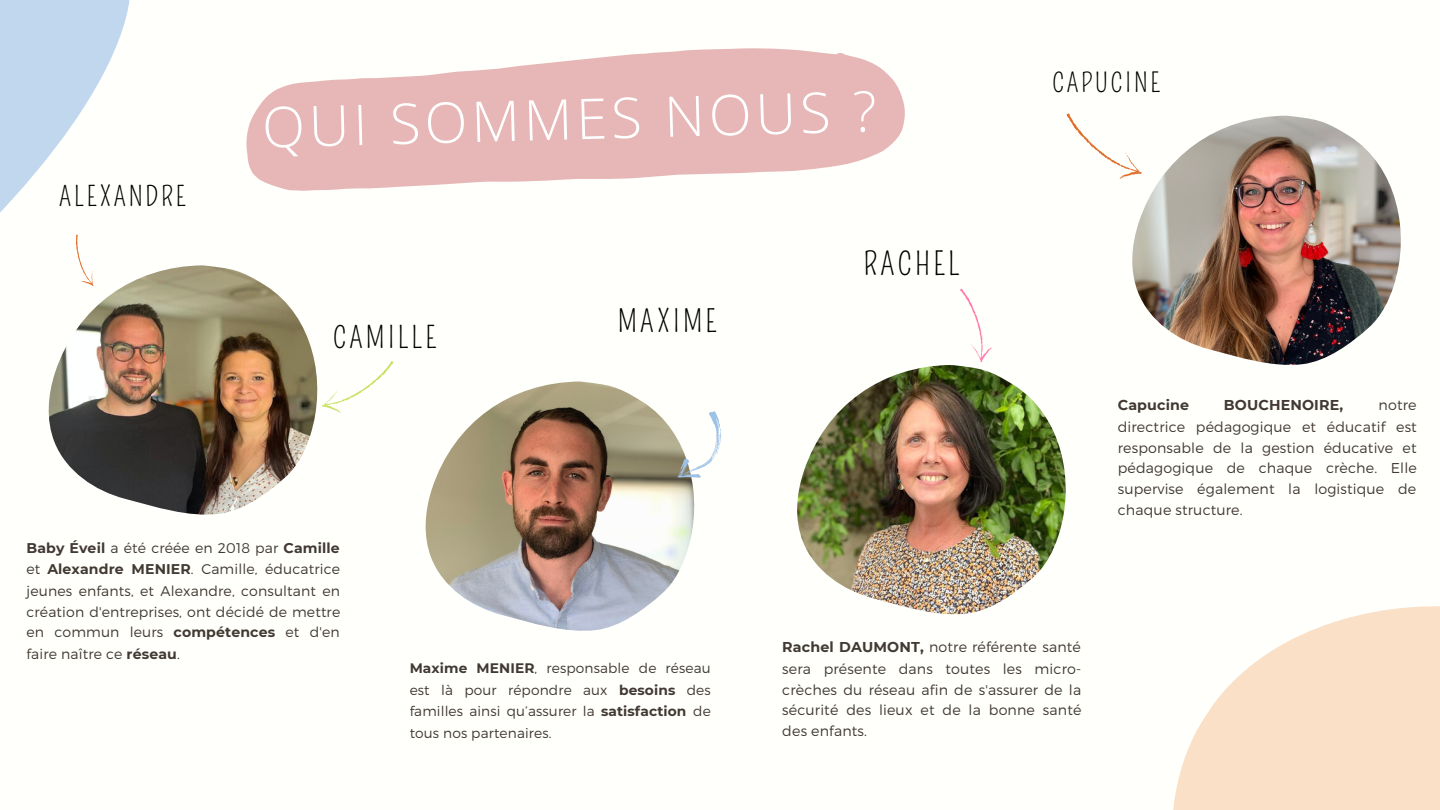
<style>
.page{position:relative;width:1440px;height:810px;background:#fff}
.page>*{position:absolute;margin:0;border:0;box-sizing:border-box;transform-origin:0 0}
.t1{font:300 56.2px "Open Sans";color:#fff}
.t2{font:31.2px "Pompiere";letter-spacing:.1em;color:#000}
.t3{font:30.1px "Pompiere";letter-spacing:.1em;color:#000}
.t4{font:29.4px "Pompiere";letter-spacing:.1em;color:#000}
.t5{font:26.8px "Pompiere";letter-spacing:.1em;color:#000}
.t6{font:26.1px "Pompiere";letter-spacing:.1em;color:#000}
.t7{font:300 14.2px/20.8px "Montserrat";letter-spacing:.01em;color:#413932;text-align:justify}
.t8{font:700 14.2px "Montserrat";letter-spacing:.01em;color:#413932}
.t9{font:300 14.1px/21.9px "Montserrat";letter-spacing:.01em;color:#413932;text-align:justify}
.t10{font:300 13.8px/21.4px "Montserrat";letter-spacing:.01em;color:#413932;text-align:justify}
.s1{font-weight:700}
</style>
<div class="page">
<svg style="left:246px;top:48px;width:659px;height:143px;fill:#e6b7b6"></svg>
<svg style="left:0;top:0;width:130px;height:235px;fill:#c0d7ee"></svg>
<img style="left:48px;top:265px;width:270px;height:250px">
<img style="left:425px;top:382px;width:270px;height:249px">
<svg style="left:322px;top:361px;width:72px;height:52px"></svg>
<svg style="left:667px;top:410px;width:54px;height:72px"></svg>
<svg style="left:68px;top:235px;width:34px;height:51px"></svg>
<img style="left:797px;top:365px;width:269px;height:250px">
<svg style="left:960px;top:288px;width:32px;height:74px"></svg>
<img style="left:1132px;top:116px;width:269px;height:249px">
<svg style="left:1066px;top:113px;width:76px;height:79px"></svg>
<svg style="left:1173px;top:606px;width:267px;height:204px;fill:#fae0c7"></svg>
<p class="t5" style="left:59px;top:181px;width:128px">ALEXANDRE</p>
<p class="t1" style="left:261px;top:90px;width:616px;rotate:-2deg">QUI SOMMES NOUS ?</p>
<p class="t4" style="left:333px;top:320px;width:105px">CAMILLE</p>
<p class="t3" style="left:618px;top:304px;width:101px">MAXIME</p>
<p class="t2" style="left:863px;top:246px;width:98px">RACHEL</p>
<p class="t6" style="left:1052px;top:67px;width:109px">CAPUCINE</p>
<p class="t8" style="left:1118px;top:396px;width:73px">Capucine</p>
<p class="t8" style="left:1224px;top:396px;width:121px">BOUCHENOIRE,</p>
<p class="t7" style="left:1118px;top:393px;width:301px;line-height:22.2px;text-align:right">notre<br>directrice pédagogique et éducatif est</p>
<p class="t7" style="left:1118px;top:436px;width:301px">responsable de la gestion éducative et pédagogique de chaque crèche. Elle supervise également la logistique de chaque structure.</p>
<p class="t9" style="left:27px;top:536px;width:315px"><span class="s1">Baby Éveil</span> a été créée en 2018 par <span class="s1">Camille </span>et <span class="s1">Alexandre MENIER</span>. Camille, éducatrice jeunes enfants, et Alexandre, consultant en</p>
<p class="t9" style="left:27px;top:601px;width:315px;line-height:20.5px">création d'entreprises, ont décidé de mettre en commun leurs <span class="s1">compétences</span> et d'en</p>
<p class="t9" style="left:27px;top:643px;width:155px">faire naître ce <span class="s1">réseau</span>.</p>
<p class="t10" style="left:410px;top:657px;width:303px"><span class="s1">Maxime MENIER</span>, responsable de réseau est là pour répondre aux <span class="s1">besoins</span> des familles ainsi qu’assurer la <span class="s1">satisfaction</span> de tous nos partenaires.</p>
<p class="t7" style="left:782px;top:635px;width:300px;line-height:22.2px"><span class="s1">Rachel DAUMONT,</span> notre référente santé sera présente dans toutes les micro-</p>
<p class="t7" style="left:782px;top:678px;width:301px">crèches du réseau afin de s'assurer de la sécurité des lieux et de la bonne santé des enfants.</p>
</div>
